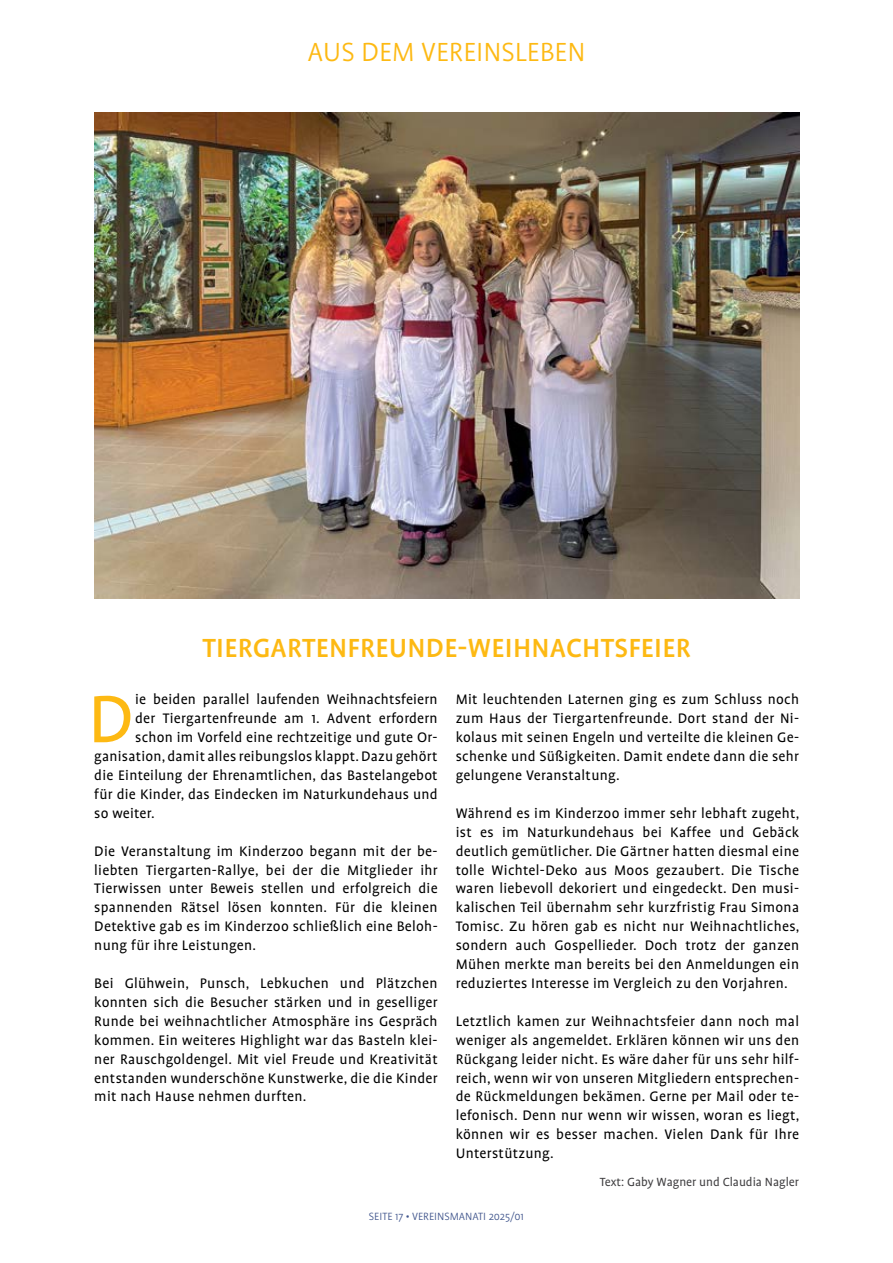
<style>
.page{position:relative;width:893px;height:1263px;background:#fff}
.page>*{position:absolute;margin:0;border:0;box-sizing:border-box;transform-origin:0 0}
.t1{font:76.5px "Profile OT";color:#fdb913}
.t2{font:500 30px "Profile OT";color:#fdb913}
.t3{font:300 30px "Profile OT";color:#fdb913}
.t4{font:15.75px/18.9px "Profile OT";letter-spacing:.015em;color:#000;text-align:justify}
.t5{font:13.5px "Profile OT";color:#414042}
.t6{font:300 12px "Profile OT";color:#41568d}
</style>
<div class="page">
<img style="left:94px;top:113px;width:705px;height:485px">
<h2 class="t3" style="left:307px;top:36px;width:280px">AUS DEM VEREINSLEBEN</h2>
<h2 class="t2" style="left:202px;top:632px;width:30px">TIERGARTENFREUNDE</h2>
<h2 class="t2" style="left:458px;top:632px;width:50px">-WEIHNA</h2>
<h2 class="t2" style="left:566px;top:632px;width:31px">CHTSFEIER</h2>
<h1 class="t1" style="left:88px;top:679px;width:48px">D</h1>
<p class="t4" style="left:135px;top:691px;width:304px">ie beiden parallel laufenden Weihnachtsfeiern</p>
<p class="t4" style="left:135px;top:710px;width:304px">der Tiergartenfreunde am 1. Advent erfordern</p>
<p class="t4" style="left:135px;top:729px;width:304px">schon im Vorfeld eine rechtzeitige und gute Or-</p>
<p class="t4" style="left:94px;top:748px;width:345px">ganisation, damit alles reibungslos klappt. Dazu gehört</p>
<p class="t4" style="left:94px;top:767px;width:345px">die Einteilung der Ehrenamtlichen, das Bastelangebot</p>
<p class="t4" style="left:94px;top:785px;width:345px">für die Kinder, das Eindecken im Naturkundehaus und</p>
<p class="t4" style="left:94px;top:804px;width:62px">so weiter.</p>
<p class="t4" style="left:94px;top:842px;width:345px">Die Veranstaltung im Kinderzoo begann mit der be&shy;liebten Tiergarten-Rallye, bei der die Mitglieder ihr Tierwissen unter Beweis stellen und erfolgreich die spannenden Rätsel lösen konnten. Für die kleinen Detektive gab es im Kinderzoo schließlich eine Beloh&shy;nung für ihre Leistungen.</p>
<p class="t4" style="left:94px;top:974px;width:345px">Bei Glühwein, Punsch, Lebkuchen und Plätzchen konnten sich die Besucher stärken und in geselliger Runde bei weihnachtlicher Atmosphäre ins Gespräch kommen. Ein weiteres Highlight war das Basteln klei&shy;ner Rauschgoldengel. Mit viel Freude und Kreativität entstanden wunderschöne Kunstwerke, die die Kinder mit nach Hause nehmen durften.</p>
<p class="t4" style="left:456px;top:691px;width:345px">Mit leuchtenden Laternen ging es zum Schluss noch zum Haus der Tiergartenfreunde. Dort stand der Ni&shy;kolaus mit seinen Engeln und verteilte die kleinen Ge&shy;schenke und Süßigkeiten. Damit endete dann die sehr gelungene Veranstaltung.</p>
<p class="t4" style="left:456px;top:804px;width:345px">Während es im Kinderzoo immer sehr lebhaft zugeht, ist es im Naturkundehaus bei Kaffee und Gebäck deutlich gemütlicher. Die Gärtner hatten diesmal eine tolle Wichtel-Deko aus Moos gezaubert. Die Tische waren liebevoll dekoriert und eingedeckt. Den musi&shy;kalischen Teil übernahm sehr kurzfristig Frau Simona Tomisc. Zu hören gab es nicht nur Weihnachtliches, sondern auch Gospellieder. Doch trotz der ganzen Mühen merkte man bereits bei den Anmeldungen ein reduziertes Interesse im Vergleich zu den Vorjahren.</p>
<p class="t4" style="left:456px;top:1012px;width:345px">Letztlich kamen zur Weihnachtsfeier dann noch mal weniger als angemeldet. Erklären können wir uns den Rückgang leider nicht. Es wäre daher für uns sehr hilf&shy;reich, wenn wir von unseren Mitgliedern entsprechen&shy;de Rückmeldungen bekämen. Gerne per Mail oder te&shy;lefonisch. Denn nur wenn wir wissen, woran es liegt, können wir es besser machen. Vielen Dank für Ihre Unterstützung.</p>
<p class="t5" style="left:600px;top:1174px;width:201px">Text: Gaby Wagner und Claudia Nagler</p>
<p class="t6" style="left:369px;top:1210px;width:157px">SEITE 17 • VEREINSMANATI 2025/01</p>
</div>
